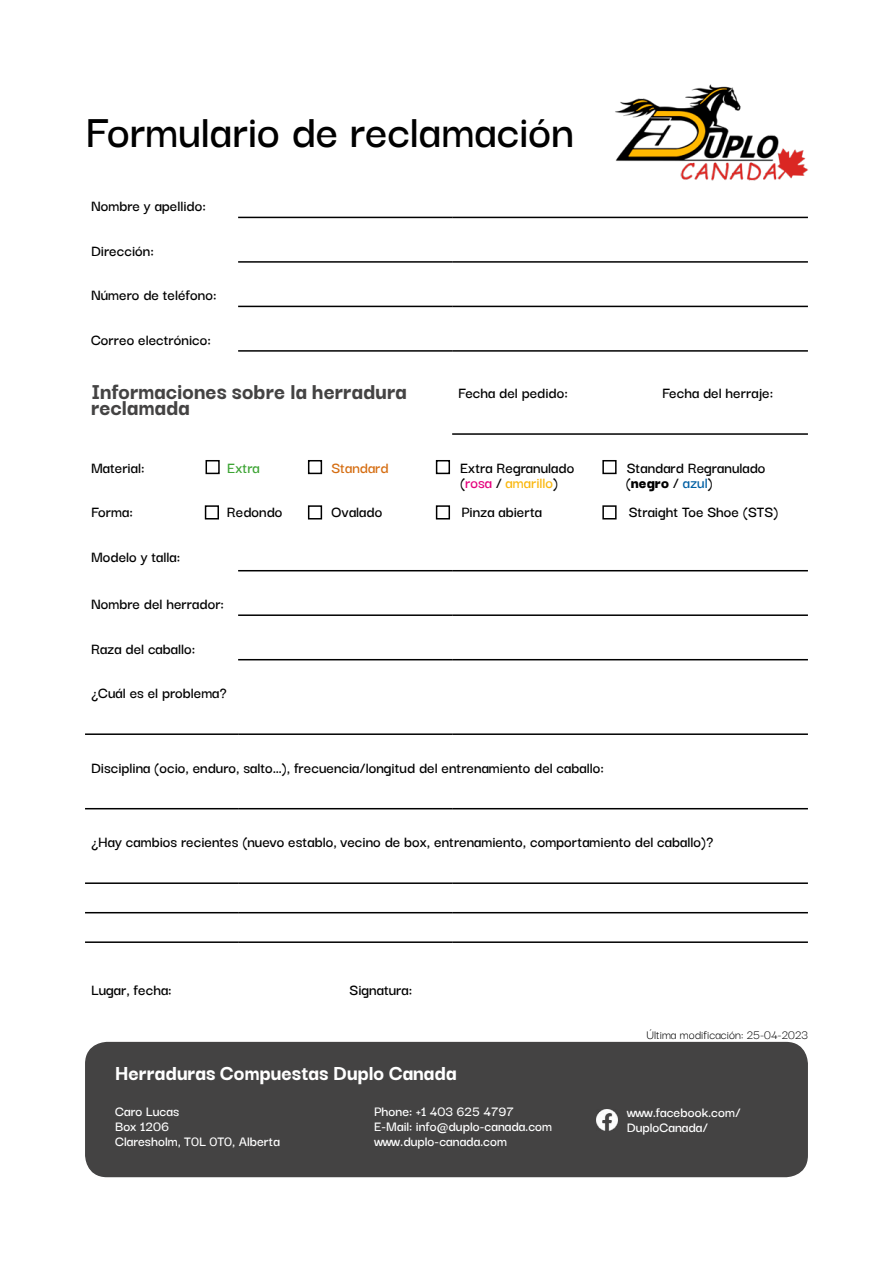
<style>
.page{position:relative;width:893px;height:1263px;background:#fff}
.page>*{position:absolute;margin:0;border:0;box-sizing:border-box;transform-origin:0 0}
.t1{font:600 49.5px "Darker Grotesque";color:#000}
.t2{font:800 24px "Darker Grotesque";color:#444343}
.t3{font:800 22.5px "Darker Grotesque";color:#fff}
.t4{font:600 16.5px "Darker Grotesque";color:#000}
.t5{font:600 16.5px "Darker Grotesque";color:#fab70e}
.t6{font:900 16.5px "Darker Grotesque";color:#000}
.t7{font:600 16.5px "Darker Grotesque";color:#d56d11}
.t8{font:600 16.5px "Darker Grotesque";color:#3da434}
.t9{font:600 15px/15px "Darker Grotesque";color:#fff}
.t10{font:13.5px "Darker Grotesque";color:#000}
.s1{color:#000}
.s2{color:#e5007d}
.s3{font-weight:600}
.s4{font-weight:600;color:#005fa3}
</style>
<div class="page">
<hr style="left:238px;top:217px;width:214px;height:1px;background:#000">
<hr style="left:452px;top:217px;width:356px;height:1px;background:#000">
<hr style="left:238px;top:570px;width:214px;height:1px;background:#000">
<hr style="left:452px;top:570px;width:356px;height:1px;background:#000">
<hr style="left:238px;top:614px;width:214px;height:2px;background:#000">
<hr style="left:452px;top:614px;width:356px;height:2px;background:#000">
<hr style="left:238px;top:659px;width:214px;height:1px;background:#000">
<hr style="left:452px;top:659px;width:356px;height:1px;background:#000">
<hr style="left:85px;top:733px;width:153px;height:2px;background:#000">
<hr style="left:238px;top:733px;width:214px;height:2px;background:#000">
<hr style="left:452px;top:733px;width:356px;height:2px;background:#000">
<hr style="left:85px;top:808px;width:153px;height:1px;background:#000">
<hr style="left:238px;top:808px;width:214px;height:1px;background:#000">
<hr style="left:452px;top:808px;width:356px;height:1px;background:#000">
<hr style="left:85px;top:882px;width:153px;height:2px;background:#000">
<hr style="left:238px;top:882px;width:214px;height:2px;background:#000">
<hr style="left:452px;top:882px;width:356px;height:2px;background:#000">
<hr style="left:85px;top:912px;width:153px;height:1px;background:#000">
<hr style="left:238px;top:912px;width:214px;height:1px;background:#000">
<hr style="left:452px;top:912px;width:356px;height:1px;background:#000">
<hr style="left:85px;top:941px;width:153px;height:2px;background:#000">
<hr style="left:238px;top:941px;width:214px;height:2px;background:#000">
<hr style="left:452px;top:941px;width:356px;height:2px;background:#000">
<hr style="left:238px;top:261px;width:214px;height:2px;background:#000">
<hr style="left:452px;top:261px;width:356px;height:2px;background:#000">
<hr style="left:238px;top:306px;width:214px;height:1px;background:#000">
<hr style="left:452px;top:306px;width:356px;height:1px;background:#000">
<hr style="left:238px;top:350px;width:214px;height:2px;background:#000">
<hr style="left:452px;top:350px;width:356px;height:2px;background:#000">
<hr style="left:452px;top:433px;width:356px;height:2px;background:#000">
<div style="left:206px;top:460px;width:14px;height:14px;border:2px solid #000"></div>
<div style="left:205px;top:505px;width:14px;height:14px;border:2px solid #000"></div>
<div style="left:308px;top:460px;width:14px;height:14px;border:2px solid #000"></div>
<div style="left:308px;top:505px;width:14px;height:14px;border:2px solid #000"></div>
<div style="left:436px;top:460px;width:14px;height:14px;border:2px solid #000"></div>
<div style="left:436px;top:505px;width:14px;height:14px;border:2px solid #000"></div>
<div style="left:602px;top:460px;width:15px;height:14px;border:2px solid #000"></div>
<div style="left:602px;top:505px;width:15px;height:14px;border:2px solid #000"></div>
<div style="left:86px;top:1042px;width:721px;height:134px;background:#444343;border-radius:21px"></div>
<div style="left:85px;top:1042px;width:723px;height:135px;border:2px solid #444343;border-radius:21px"></div>
<img style="left:596px;top:1109px;width:21px;height:21px">
<img style="left:615px;top:84px;width:193px;height:97px">
<h1 class="t1" style="left:85px;top:95px;width:491px">Formulario de reclamación</h1>
<p class="t4" style="left:91px;top:194px;width:116px">Nombre y apellido:</p>
<p class="t4" style="left:91px;top:238px;width:64px">Dirección:</p>
<p class="t4" style="left:91px;top:283px;width:127px">Número de teléfono:</p>
<p class="t4" style="left:91px;top:327px;width:121px">Correo electrónico:</p>
<h2 class="t2" style="left:91px;top:373px;width:317px">Informaciones sobre la herradura</h2>
<h2 class="t2" style="left:91px;top:390px;width:100px">reclamada</h2>
<p class="t4" style="left:458px;top:380px;width:111px">Fecha del pedido:</p>
<p class="t4" style="left:662px;top:380px;width:113px">Fecha del herraje:</p>
<p class="t4" style="left:91px;top:455px;width:55px">Material:</p>
<p class="t8" style="left:227px;top:455px;width:34px">Extra</p>
<p class="t7" style="left:331px;top:455px;width:59px">Standard</p>
<p class="t4" style="left:460px;top:455px;width:116px">Extra Regranulado</p>
<p class="t4" style="left:627px;top:455px;width:140px">Standard Regranulado</p>
<p class="t5" style="left:460px;top:470px;width:100px"><span class="s1">(</span><span class="s2">rosa</span> <span class="s1">/</span> amarillo<span class="s1">)</span></p>
<p class="t6" style="left:626px;top:470px;width:88px"><span class="s3">(</span>negro <span class="s3">/</span> <span class="s4">azul</span><span class="s3">)</span></p>
<p class="t4" style="left:91px;top:499px;width:43px">Forma:</p>
<p class="t4" style="left:227px;top:499px;width:57px">Redondo</p>
<p class="t4" style="left:332px;top:499px;width:52px">Ovalado</p>
<p class="t4" style="left:461px;top:499px;width:82px">Pinza abierta</p>
<p class="t4" style="left:629px;top:499px;width:151px">Straight Toe Shoe (STS)</p>
<p class="t4" style="left:91px;top:544px;width:91px">Modelo y talla:</p>
<p class="t4" style="left:91px;top:592px;width:135px">Nombre del herrador:</p>
<p class="t4" style="left:91px;top:636px;width:106px">Raza del caballo:</p>
<p class="t4" style="left:91px;top:681px;width:137px">¿Cuál es el problema?</p>
<p class="t4" style="left:91px;top:755px;width:514px">Disciplina (ocio, enduro, salto…), frecuencia/longitud del entrenamiento del caballo:</p>
<p class="t4" style="left:91px;top:830px;width:624px">¿Hay cambios recientes (nuevo establo, vecino de box, entrenamiento, comportamiento del caballo)?</p>
<p class="t4" style="left:91px;top:978px;width:82px">Lugar, fecha:</p>
<p class="t4" style="left:349px;top:978px;width:64px">Signatura:</p>
<h3 class="t3" style="left:115px;top:1056px;width:343px">Herraduras Compuestas Duplo Canada</h3>
<p class="t9" style="left:115px;top:1102px;width:166px">Caro Lucas<br>Box 1206<br>Claresholm, T0L 0T0, Alberta</p>
<p class="t9" style="left:374px;top:1103px;width:179px">Phone: +1 403 625 4797<br>E-Mail: info@duplo-canada.com www.duplo-canada.com</p>
<p class="t10" style="left:647px;top:1024px;width:163px">Última modificación: 25-04-2023</p>
<p class="t9" style="left:627px;top:1104px;width:115px">www.facebook.com/<br>DuploCanada/</p>
</div>
